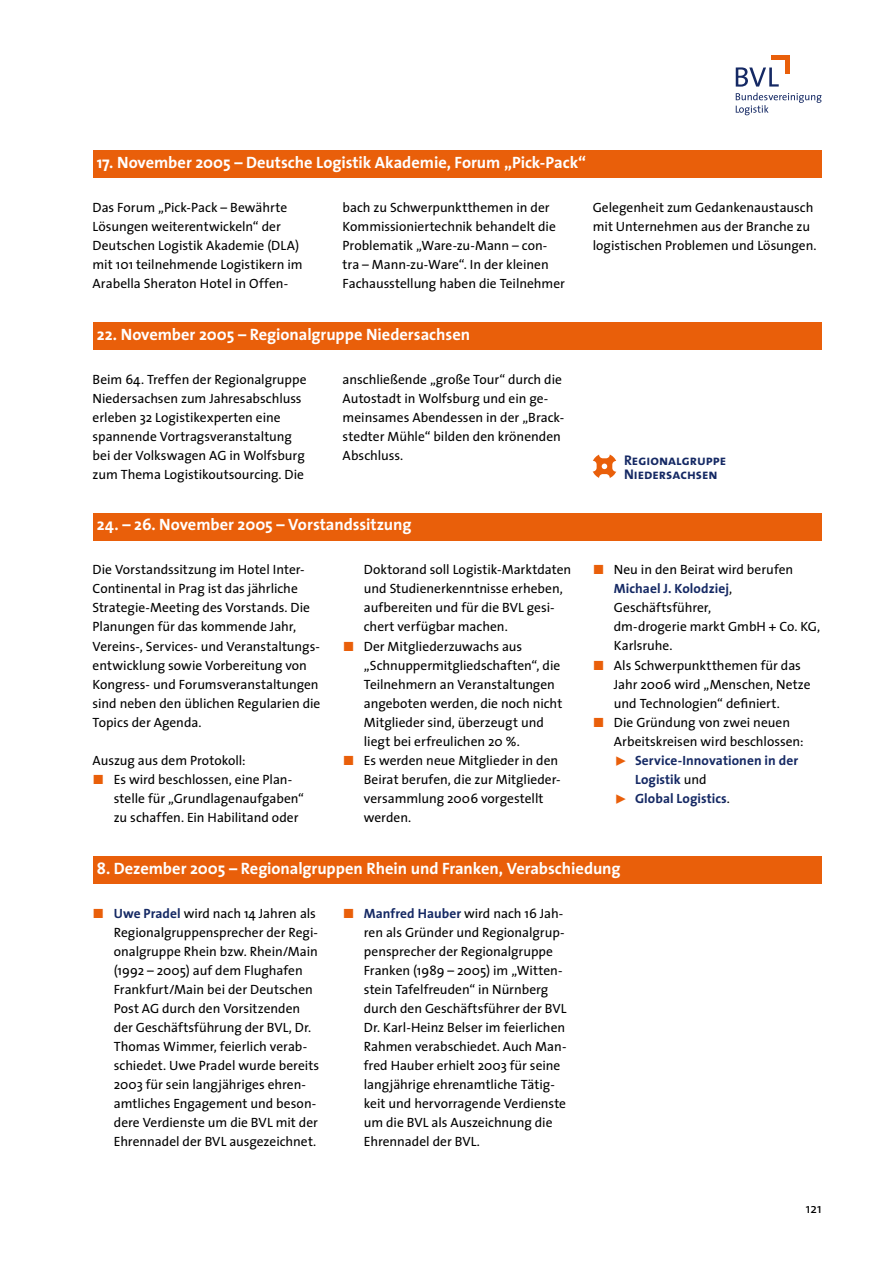
<style>
.page{position:relative;width:893px;height:1263px;background:#fff}
.page>*{position:absolute;margin:0;border:0;box-sizing:border-box;transform-origin:0 0}
.t1{font:700 16.5px "The Sans";letter-spacing:-.005em;color:#fff}
.t2{font:14.1px/14.1px "The Sans LP7 Bld";color:#152964}
.t3{font:13.5px/19px "The Sans";color:#000}
.t4{font:700 13.5px "The Sans";letter-spacing:.005em;color:#152964}
.s1{font-family:"The Sans Expert";color:#e95f0a}
.s2{font-weight:400;color:#000}
.s3{font-family:"The Sans Expert";font-weight:400;color:#e95f0a}
.s4{font-weight:700;color:#152964}
</style>
<div class="page">
<svg style="left:736px;top:67px;width:43px;height:20px"></svg>
<svg style="left:736px;top:93px;width:85px;height:22px"></svg>
<hr style="left:771px;top:55px;width:18px;height:4px;background:#e95f0a">
<hr style="left:785px;top:55px;width:4px;height:19px;background:#e95f0a">
<div style="left:93px;top:150px;width:728px;height:28px;background:#e95f0a"></div>
<div style="left:93px;top:322px;width:728px;height:28px;background:#e95f0a"></div>
<div style="left:592px;top:453px;width:25px;height:26px;background:#e95f0a;border-radius:50%"></div>
<div style="left:599px;top:451px;width:11px;height:7px;background:#fff;border-radius:4px"></div>
<div style="left:599px;top:474px;width:11px;height:8px;background:#fff;border-radius:4px"></div>
<div style="left:612px;top:461px;width:8px;height:11px;background:#fff;border-radius:4px"></div>
<div style="left:590px;top:461px;width:7px;height:10px;background:#fff;border-radius:4px"></div>
<svg style="left:602px;top:464px;width:5px;height:5px"></svg>
<div style="left:93px;top:513px;width:728px;height:27px;background:#e95f0a"></div>
<div style="left:93px;top:856px;width:728px;height:28px;background:#e95f0a"></div>
<p class="t1" style="left:97px;top:149px;width:491px">17. November 2005 – Deutsche Logistik Akademie, Forum „Pick-Pack“</p>
<p class="t3" style="left:93px;top:197px;width:211px">Das Forum „Pick-Pack – Bewährte Lösungen weiterentwickeln“ der Deutschen Logistik Akademie (DLA) mit 101 teilnehmende Logistikern im Arabella Sheraton Hotel in Offen-</p>
<p class="t3" style="left:343px;top:197px;width:224px">bach zu Schwerpunktthemen in der Kommissioniertechnik behandelt die Problematik „Ware-zu-Mann – con&shy;tra – Mann-zu-Ware“. In der kleinen Fachausstellung haben die Teilnehmer</p>
<p class="t1" style="left:97px;top:320px;width:375px">22. November 2005 – Regionalgruppe Niedersachsen</p>
<p class="t3" style="left:93px;top:369px;width:215px">Beim 64. Treffen der Regionalgruppe Niedersachsen zum Jahresabschluss erleben 32 Logistikexperten eine spannende Vortragsveranstaltung bei der Volkswagen AG in Wolfsburg zum Thema Logistikoutsourcing. Die</p>
<p class="t3" style="left:593px;top:197px;width:225px">Gelegenheit zum Gedankenaustausch mit Unternehmen aus der Branche zu logistischen Problemen und Lösungen.</p>
<p class="t3" style="left:343px;top:369px;width:223px">anschließende „große Tour“ durch die<br>Autostadt in Wolfsburg und ein ge&shy;meinsames Abendessen in der „Brack&shy;stedter Mühle“ bilden den krönenden<br>Abschluss.</p>
<p class="t2" style="left:624px;top:453px;width:104px">REGIONALGRUPPE<br>NIEDERSACHSEN</p>
<p class="t1" style="left:97px;top:511px;width:316px">24. – 26. November 2005 – Vorstandssitzung</p>
<p class="t3" style="left:93px;top:560px;width:229px">Die Vorstandssitzung im Hotel Inter-Continental in Prag ist das jährliche Strategie-Meeting des Vorstands. Die Planungen für das kommende Jahr, Vereins-, Services- und Veranstaltungs&shy;entwicklung sowie Vorbereitung von Kongress- und Forumsveranstaltungen sind neben den üblichen Regularien die Topics der Agenda.</p>
<p class="t3" style="left:93px;top:750px;width:155px">Auszug aus dem Protokoll:</p>
<p class="t3" style="left:93px;top:769px;width:201px"><span class="s1">ó</span> Es wird beschlossen, eine Plan-</p>
<p class="t3" style="left:114px;top:789px;width:192px">stelle für „Grundlagenaufgaben“</p>
<p class="t3" style="left:114px;top:808px;width:186px">zu schaffen. Ein Habilitand oder</p>
<p class="t3" style="left:364px;top:560px;width:209px">Doktorand soll Logistik-Marktdaten</p>
<p class="t3" style="left:364px;top:579px;width:201px">und Studienerkenntnisse erheben,</p>
<p class="t3" style="left:364px;top:598px;width:192px">aufbereiten und für die BVL gesi-</p>
<p class="t3" style="left:364px;top:617px;width:145px">chert verfügbar machen.</p>
<p class="t3" style="left:343px;top:636px;width:181px"><span class="s1">ó</span> Der Mitgliederzuwachs aus</p>
<p class="t3" style="left:364px;top:655px;width:198px">„Schnuppermitgliedschaften“, die</p>
<p class="t3" style="left:364px;top:674px;width:193px">Teilnehmern an Veranstaltungen</p>
<p class="t3" style="left:364px;top:693px;width:200px">angeboten werden, die noch nicht</p>
<p class="t3" style="left:364px;top:712px;width:182px">Mitglieder sind, überzeugt und</p>
<p class="t3" style="left:364px;top:731px;width:157px">liegt bei erfreulichen 20 %.</p>
<p class="t3" style="left:343px;top:750px;width:217px"><span class="s1">ó</span> Es werden neue Mitglieder in den</p>
<p class="t3" style="left:364px;top:769px;width:198px">Beirat berufen, die zur Mitglieder-</p>
<p class="t3" style="left:364px;top:788px;width:181px">versammlung 2006 vorgestellt</p>
<p class="t3" style="left:364px;top:808px;width:49px">werden.</p>
<p class="t3" style="left:593px;top:560px;width:202px"><span class="s1">ó</span> Neu in den Beirat wird berufen</p>
<p class="t4" style="left:614px;top:577px;width:120px">Michael J. Kolodziej<span class="s2">,</span></p>
<p class="t3" style="left:614px;top:598px;width:99px">Geschäftsführer,</p>
<p class="t3" style="left:614px;top:617px;width:208px">dm-drogerie markt GmbH + Co. KG,</p>
<p class="t3" style="left:614px;top:636px;width:60px">Karlsruhe.</p>
<p class="t3" style="left:593px;top:655px;width:210px"><span class="s1">ó</span> Als Schwerpunktthemen für das</p>
<p class="t3" style="left:614px;top:674px;width:198px">Jahr 2006 wird „Menschen, Netze</p>
<p class="t3" style="left:614px;top:693px;width:167px">und Technologien“ definiert.</p>
<p class="t3" style="left:593px;top:712px;width:199px"><span class="s1">ó</span> Die Gründung von zwei neuen</p>
<p class="t3" style="left:614px;top:731px;width:191px">Arbeitskreisen wird beschlossen:</p>
<p class="t4" style="left:614px;top:749px;width:186px"><span class="s3">˘</span> Service-Innovationen in der</p>
<p class="t4" style="left:635px;top:768px;width:73px">Logistik <span class="s2">und</span></p>
<p class="t4" style="left:614px;top:787px;width:118px"><span class="s3">˘</span> Global Logistics<span class="s2">.</span></p>
<p class="t1" style="left:97px;top:854px;width:525px">8. Dezember 2005 – Regionalgruppen Rhein und Franken, Verabschiedung</p>
<p class="t3" style="left:114px;top:903px;width:207px;text-indent:-21px"><span class="s1">ó</span> <span class="s4">Uwe Pradel</span> wird nach 14 Jahren als Regionalgruppensprecher der Regi&shy;onalgruppe Rhein bzw. Rhein/Main (1992 – 2005) auf dem Flughafen Frankfurt/Main bei der Deutschen Post AG durch den Vorsitzenden der Geschäftsführung der BVL, Dr.<br>Thomas Wimmer, feierlich verab&shy;schiedet. Uwe Pradel wurde bereits 2003 für sein langjähriges ehren&shy;amtliches Engagement und beson&shy;dere Verdienste um die BVL mit der Ehrennadel der BVL ausgezeichnet.</p>
<p class="t3" style="left:364px;top:903px;width:204px;text-indent:-21px"><span class="s1">ó</span> <span class="s4">Manfred Hauber</span> wird nach 16 Jah&shy;ren als Gründer und Regionalgrup&shy;pensprecher der Regionalgruppe<br>Franken (1989 – 2005) im „Witten&shy;stein Tafelfreuden“ in Nürnberg durch den Geschäftsführer der BVL<br>Dr. Karl-Heinz Belser im feierlichen<br>Rahmen verabschiedet. Auch Man&shy;fred Hauber erhielt 2003 für seine langjährige ehrenamtliche Tätig&shy;keit und hervorragende Verdienste um die BVL als Auszeichnung die<br>Ehrennadel der BVL.</p>
<p class="t3" style="left:806px;top:1198px;width:17px">121</p>
</div>
